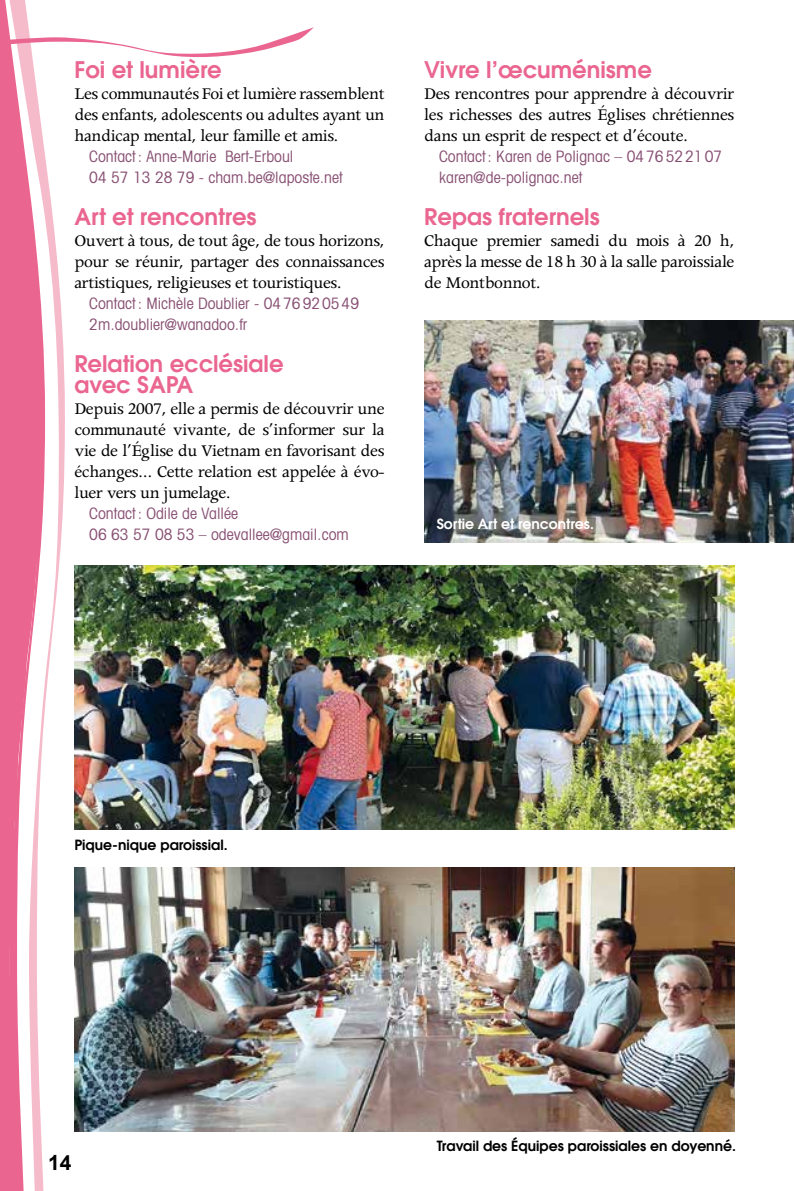
<style>
.page{position:relative;width:794px;height:1191px;background:#fff}
.page>*{position:absolute;margin:0;border:0;box-sizing:border-box;transform-origin:0 0}
.t1{font:600 22.75px/21px "Avant Garde";color:#ea6691}
.t2{font:700 21px "Arial";color:#000}
.t3{font:18.38px/21px "Apollo";letter-spacing:-.02em;color:#000;text-align:justify}
.t4{font:condensed 15.75px/21px "Avant Garde";color:#885073}
.t5{font:600 14px "Avant Garde";color:#000}
.t6{font:600 14px "Avant Garde";color:#fff}
</style>
<div class="page">
<div style="left:0;top:0;width:5px;height:1191px;background:#ea6691"></div>
<svg style="left:5px;top:0;width:60px;height:1191px"></svg>
<svg style="left:0;top:27px;width:314px;height:30px"></svg>
<img style="left:74px;top:565px;width:660px;height:265px">
<img style="left:424px;top:320px;width:370px;height:222px">
<img style="left:74px;top:867px;width:660px;height:264px">
<p class="t1" style="left:74px;top:59px;width:149px">Foi et lumière</p>
<p class="t3" style="left:74px;top:83px;width:312px">Les communautés Foi et lumière rassemblent des enfants, adolescents ou adultes ayant un handicap mental, leur famille et amis.</p>
<p class="t4" style="left:89px;top:145px;width:255px">Contact: Anne-Marie Bert-Erboul<br>04 57 13 28 79 - cham.be@laposte.net</p>
<p class="t1" style="left:74px;top:206px;width:184px">Art et rencontres</p>
<p class="t3" style="left:74px;top:230px;width:312px">Ouvert à tous, de tout âge, de tous horizons, pour se réunir, partager des connaissances artistiques, religieuses et touristiques.</p>
<p class="t4" style="left:89px;top:292px;width:271px">Contact: Michèle Doublier - 0476920549<br>2m.doublier@wanadoo.fr</p>
<p class="t1" style="left:74px;top:353px;width:211px">Relation ecclésiale avec SAPA</p>
<p class="t3" style="left:74px;top:398px;width:312px">Depuis 2007, elle a permis de découvrir une communauté vivante, de s’informer sur la vie de l’Église du Vietnam en favorisant des échanges... Cette relation est appelée à évo&shy;luer vers un jumelage.</p>
<p class="t4" style="left:89px;top:502px;width:261px">Contact: Odile de Vallée<br>06 63 57 08 53 – odevallee@gmail.com</p>
<p class="t1" style="left:424px;top:59px;width:229px">Vivre l’œcuménisme</p>
<p class="t3" style="left:424px;top:83px;width:312px">Des rencontres pour apprendre à découvrir les richesses des autres Églises chrétiennes dans un esprit de respect et d’écoute.</p>
<p class="t4" style="left:439px;top:145px;width:284px">Contact: Karen de Polignac – 0476522107 karen@de-polignac.net</p>
<p class="t1" style="left:424px;top:206px;width:177px">Repas fraternels</p>
<p class="t3" style="left:424px;top:230px;width:312px">Chaque premier samedi du mois à 20 h, après la messe de 18 h 30 à la salle paroissiale de Montbonnot.</p>
<p class="t6" style="left:437px;top:515px;width:159px">Sortie Art et rencontres.</p>
<p class="t5" style="left:74px;top:836px;width:155px">Pique-nique paroissial.</p>
<p class="t2" style="left:48px;top:1148px;width:25px">14</p>
<p class="t5" style="left:437px;top:1137px;width:301px">Travail des Équipes paroissiales en doyenné.</p>
</div>
